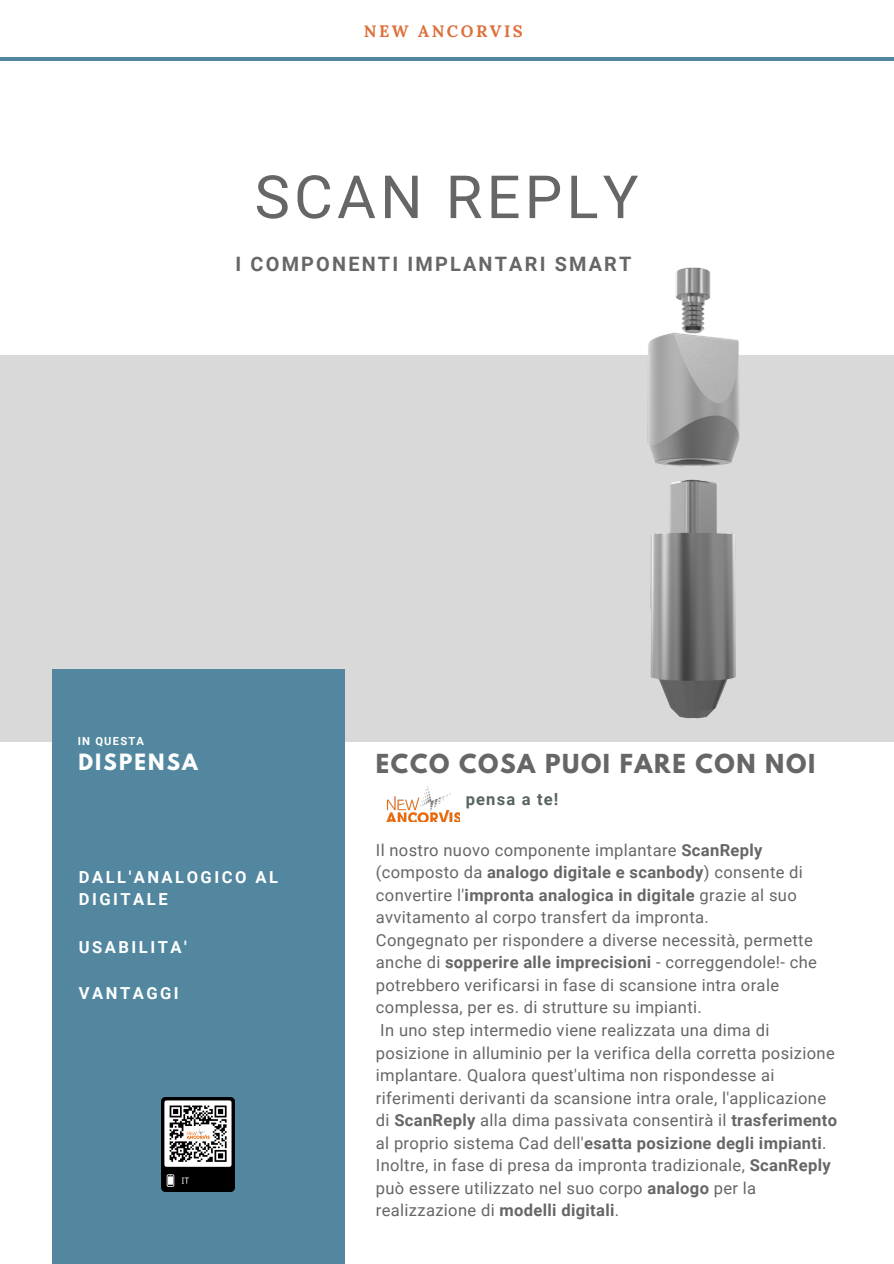
<style>
.page{position:relative;width:894px;height:1264px;background:#fff}
.page>*{position:absolute;margin:0;border:0;box-sizing:border-box;transform-origin:0 0}
.t1{font:59.55px "Roboto";letter-spacing:.07em;color:#666}
.t2{font:700 23.25px "League Spartan";letter-spacing:.07em;color:#666}
.t3{font:700 19.8px "Roboto";letter-spacing:.11em;color:#666}
.t4{font:700 19.8px "League Spartan";letter-spacing:.11em;color:#fff}
.t5{font:16.5px/22.5px "Roboto";letter-spacing:.02em;color:#666}
.t6{font:700 16.5px/22.5px "Roboto";letter-spacing:.15em;color:#fff}
.t7{font:700 16.5px "Lora";letter-spacing:.15em;color:#dd703b}
.t8{font:700 16.5px "Roboto";letter-spacing:.07em;color:#57655e}
.t9{font:700 11.1px "Roboto";letter-spacing:.11em;color:#fff}
.s1{font-weight:700}
</style>
<div class="page">
<hr style="left:0;top:57px;width:893px;height:4px;background:#52879f">
<div style="left:0;top:355px;width:893px;height:386px;background:#d9d9d9"></div>
<div style="left:52px;top:669px;width:293px;height:594px;background:#52879f"></div>
<img style="left:386px;top:787px;width:74px;height:34px">
<img style="left:345px;top:267px;width:548px;height:475px">
<img style="left:162px;top:1097px;width:73px;height:94px">
<p class="t7" style="left:364px;top:21px;width:160px">NEW ANCORVIS</p>
<h1 class="t1" style="left:254px;top:163px;width:385px">SCAN REPLY</h1>
<p class="t3" style="left:235px;top:252px;width:397px">I COMPONENTI IMPLANTARI SMART</p>
<p class="t9" style="left:78px;top:734px;width:68px">IN QUESTA</p>
<p class="t4" style="left:78px;top:752px;width:121px">DISPENSA</p>
<p class="t6" style="left:79px;top:865px;width:201px">DALL'ANALOGICO AL<br>DIGITALE</p>
<p class="t6" style="left:79px;top:936px;width:109px">USABILITA'</p>
<p class="t6" style="left:79px;top:981px;width:101px">VANTAGGI</p>
<h2 class="t2" style="left:376px;top:751px;width:440px">ECCO COSA PUOI FARE CON NOI</h2>
<p class="t8" style="left:465px;top:789px;width:94px">pensa a te!</p>
<p class="t5" style="left:376px;top:838px;width:462px">Il nostro nuovo componente implantare <span class="s1">ScanReply </span>(composto da <span class="s1">analogo digitale e scanbody</span>) consente di convertire l'<span class="s1">impronta analogica in digitale</span> grazie al suo avvitamento al corpo transfert da impronta.<br>Congegnato per rispondere a diverse necessità, permette anche di <span class="s1">sopperire alle imprecisioni</span> - correggendole!- che potrebbero verificarsi in fase di scansione intra orale complessa, per es. di strutture su impianti.<br>In uno step intermedio viene realizzata una dima di posizione in alluminio per la verifica della corretta posizione implantare. Qualora quest'ultima non rispondesse ai riferimenti derivanti da scansione intra orale, l'applicazione di <span class="s1">ScanReply</span> alla dima passivata consentirà il <span class="s1">trasferimento </span>al proprio sistema Cad dell'<span class="s1">esatta posizione degli impianti</span>.<br>Inoltre, in fase di presa da impronta tradizionale, <span class="s1">ScanReply </span>può essere utilizzato nel suo corpo <span class="s1">analogo</span> per la realizzazione di <span class="s1">modelli digitali</span>.</p>
</div>
